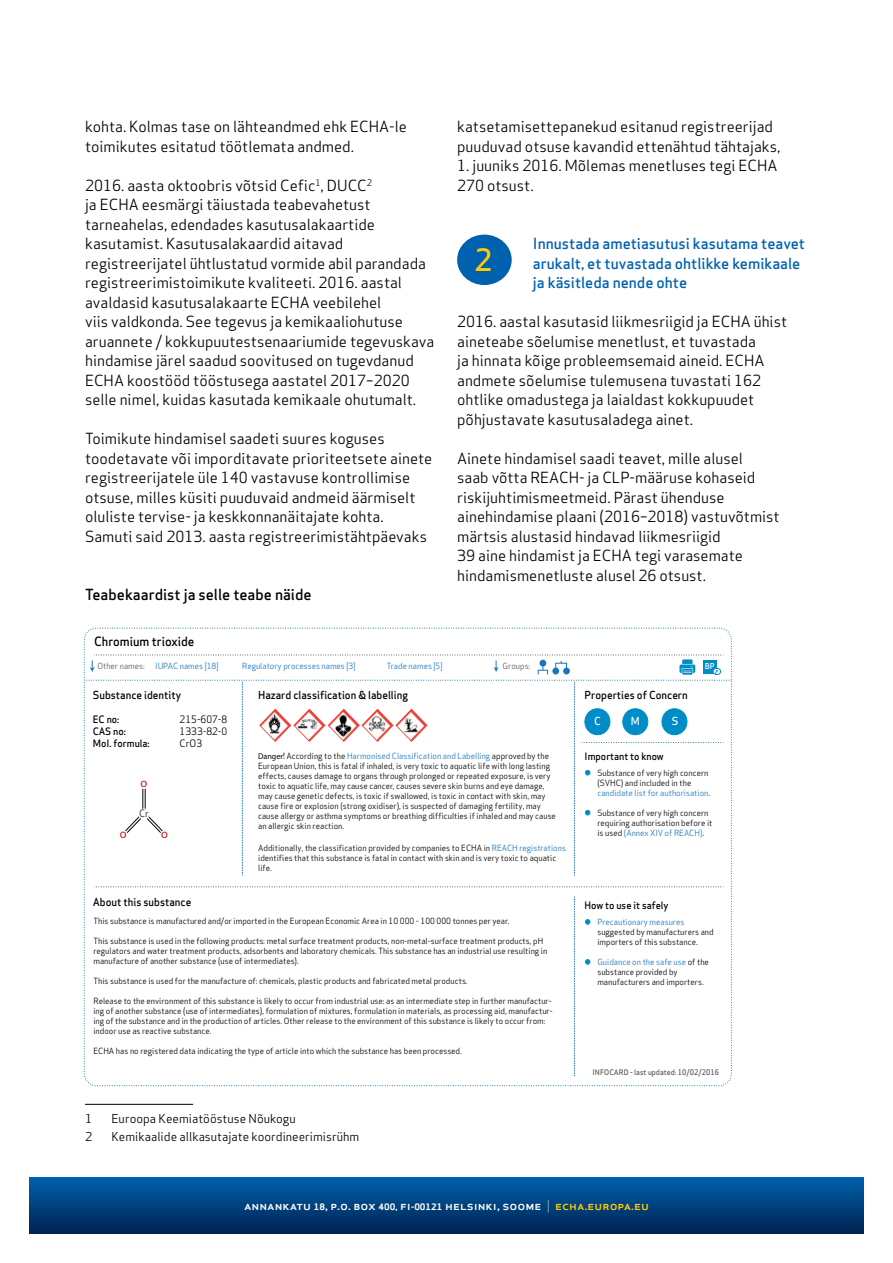
<style>
.page{position:relative;width:893px;height:1263px;background:#fff}
.page>*{position:absolute;margin:0;border:0;box-sizing:border-box;transform-origin:0 0}
.t1{font:500 30px "Apex Sans";color:#ffcb05}
.t2{font:15px/19.5px "Apex Sans";color:#000}
.t3{font:500 15px/19.5px "Apex Sans";color:#0061af}
.t4{font:500 15px "Apex Sans";color:#000}
.t5{font:12.9px "Myriad Pro";color:#be1e2d}
.t6{font:500 12.45px "Apex Sans";color:#000}
.t7{font:500 12.15px "Apex Sans";color:#fff;scale:1.08 1}
.t8{font:12px "Apex Sans";color:#000}
.t9{font:500 10.8px "Apex Sans";color:#000}
.t10{font:500 10.8px "Apex Sans";color:#fff}
.t11{font:500 10.05px "Apex Sans";color:#000}
.t12{font:10.05px "Apex Sans";color:#000}
.t13{font:10.05px "Apex Sans";color:#002454}
.t14{font:8.4px/10.1px "Apex Sans";color:#000}
.t15{font:8.4px "Apex Sans";color:#1c75bc}
.t16{font:8.4px "Apex Sans";color:#58595b}
.t17{font:500 7.95px "Apex Sans";color:#fff}
.t18{font:500 7.5px "Apex Sans";color:#58595b}
.s1{font-style:italic;color:#000}
.s2{color:#000}
.s3{color:#1c75bc}
.s4{font-weight:700;font-size:8.7px}
.s5{font-weight:700;font-size:8.25px}
.s6{font-weight:300}
.s7{color:#ffcb05}
</style>
<div class="page">
<svg style="left:30px;top:1178px;width:833px;height:55px;background:#00417e"></svg>
<hr style="left:85px;top:1104px;width:108px;height:1px;background:#000">
<div style="left:457px;top:235px;width:55px;height:50px;background:#0061af;border-radius:50%"></div>
<svg style="left:94px;top:886px;width:630px;height:1px"></svg>
<svg style="left:574px;top:897px;width:1px;height:179px"></svg>
<svg style="left:585px;top:919px;width:5px;height:5px"></svg>
<svg style="left:585px;top:959px;width:5px;height:5px"></svg>
<svg style="left:84px;top:655px;width:648px;height:221px"></svg>
<img style="left:259px;top:709px;width:32px;height:33px">
<img style="left:293px;top:709px;width:32px;height:33px">
<img style="left:328px;top:709px;width:100px;height:33px">
<h2 class="t2" style="left:85px;top:115px;width:323px">kohta. Kolmas tase on lähteandmed ehk ECHA-le toimikutes esitatud töötlemata andmed.</h2>
<p class="t2" style="left:85px;top:174px;width:351px">2016. aasta oktoobris võtsid Cefic<sup>1</sup>, DUCC<sup>2<br></sup>ja ECHA eesmärgi täiustada teabevahetust tarneahelas, edendades kasutusalakaartide kasutamist. Kasutusalakaardid aitavad registreerijatel ühtlustatud vormide abil parandada registreerimistoimikute kvaliteeti. 2016. aastal avaldasid kasutusalakaarte ECHA veebilehel<br>viis valdkonda. See tegevus ja kemikaaliohutuse aruannete / kokkupuutestsenaariumide tegevuskava hindamise järel saadud soovitused on tugevdanud ECHA koostööd tööstusega aastatel 2017–2020 selle nimel, kuidas kasutada kemikaale ohutumalt.</p>
<p class="t2" style="left:85px;top:427px;width:349px">Toimikute hindamisel saadeti suures koguses toodetavate või imporditavate prioriteetsete ainete registreerijatele üle 140 vastavuse kontrollimise otsuse, milles küsiti puuduvaid andmeid äärmiselt oluliste tervise- ja keskkonnanäitajate kohta.<br>Samuti said 2013. aasta registreerimistähtpäevaks</p>
<h2 class="t4" style="left:85px;top:581px;width:228px">Teabekaardist ja selle teabe näide</h2>
<h2 class="t2" style="left:457px;top:115px;width:325px">katsetamisettepanekud esitanud registreerijad puuduvad otsuse kavandid ettenähtud tähtajaks,</h2>
<h2 class="t2" style="left:457px;top:154px;width:322px">1. juuniks 2016. Mõlemas menetluses tegi ECHA<br>270 otsust.</h2>
<h2 class="t3" style="left:533px;top:232px;width:274px">Innustada ametiasutusi kasutama teavet arukalt, et tuvastada ohtlikke kemikaale ja käsitleda nende ohte</h2>
<p class="t2" style="left:457px;top:310px;width:331px">2016. aastal kasutasid liikmesriigid ja ECHA ühist aineteabe sõelumise menetlust, et tuvastada<br>ja hinnata kõige probleemsemaid aineid. ECHA andmete sõelumise tulemusena tuvastati 162 ohtlike omadustega ja laialdast kokkupuudet põhjustavate kasutusaladega ainet.</p>
<p class="t2" style="left:457px;top:447px;width:324px">Ainete hindamisel saadi teavet, mille alusel<br>saab võtta REACH- ja CLP-määruse kohaseid riskijuhtimismeetmeid. Pärast ühenduse ainehindamise plaani (2016–2018) vastuvõtmist märtsis alustasid hindavad liikmesriigid<br>39 aine hindamist ja ECHA tegi varasemate hindamismenetluste alusel 26 otsust.</p>
<h1 class="t1" style="left:474px;top:234px;width:19px">2</h1>
<h3 class="t6" style="left:94px;top:630px;width:102px">Chromium trioxide</h3>
<p class="t16" style="left:97px;top:659px;width:49px">Other names:</p>
<p class="t15" style="left:155px;top:659px;width:65px">IUPAC names [18]</p>
<p class="t15" style="left:242px;top:659px;width:115px">Regulatory processes names [3]</p>
<p class="t15" style="left:387px;top:659px;width:57px">Trade names [5]</p>
<p class="t16" style="left:503px;top:659px;width:29px">Groups:</p>
<p class="t9" style="left:93px;top:686px;width:90px">Substance identity</p>
<p class="t11" style="left:93px;top:711px;width:28px">EC no:</p>
<p class="t12" style="left:180px;top:711px;width:49px">215-607-8</p>
<p class="t11" style="left:93px;top:723px;width:35px">CAS no:</p>
<p class="t12" style="left:180px;top:723px;width:49px">1333-82-0</p>
<p class="t11" style="left:93px;top:735px;width:58px">MoI. formula:</p>
<p class="t12" style="left:180px;top:735px;width:24px">CrO3</p>
<p class="t9" style="left:258px;top:686px;width:151px">Hazard classification &amp; labelling</p>
<p class="t9" style="left:585px;top:686px;width:105px">Properties of Concern</p>
<p class="t10" style="left:594px;top:711px;width:8px">C</p>
<p class="t10" style="left:631px;top:711px;width:11px">M</p>
<p class="t10" style="left:672px;top:711px;width:8px">S</p>
<p class="t17" style="left:705px;top:659px;width:11px">BP</p>
<h3 class="t5" style="left:141px;top:775px;width:8px">o</h3>
<p class="t13" style="left:139px;top:805px;width:11px">Cr</p>
<h3 class="t5" style="left:120px;top:825px;width:8px">o</h3>
<h3 class="t5" style="left:161px;top:825px;width:8px">o</h3>
<p class="t15" style="left:258px;top:749px;width:292px"><span class="s1">Danger</span><span class="s2">! According to the</span> Harmonised Classification and Labelling <span class="s2">approved by the</span></p>
<p class="t11" style="left:585px;top:747px;width:81px">Important to know</p>
<p class="t14" style="left:258px;top:760px;width:299px">European Union, this is fatal if inhaled, is very toxic to aquatic life with long lasting effects, causes damage to organs through prolonged or repeated exposure, is very toxic to aquatic life, may cause cancer, causes severe skin burns and eye damage, may cause genetic defects, is toxic if swallowed, is toxic in contact with skin, may cause fire or explosion (strong oxidiser), is suspected of damaging fertility, may cause allergy or asthma symptoms or breathing difficulties if inhaled and may cause an allergic skin reaction.</p>
<p class="t14" style="left:258px;top:842px;width:309px">Additionally, the classification provided by companies to ECHA in <span class="s3">REACH registrations </span>identifies that this substance is fatal in contact with skin and is very toxic to aquatic life.</p>
<p class="t14" style="left:597px;top:767px;width:114px">Substance of very high concern (SVHC) and included in the <span class="s3">candidate list for authorisation</span>.</p>
<p class="t14" style="left:597px;top:807px;width:117px">Substance of very high concern requiring authorisation before it is used <span class="s3">(Annex XIV of REACH)</span>.</p>
<p class="t9" style="left:93px;top:892px;width:100px">About this substance</p>
<p class="t14" style="left:93px;top:915px;width:418px">This substance is manufactured and/or imported in the European Economic Area in 10 000 - 100 000 tonnes per year.</p>
<p class="t14" style="left:93px;top:935px;width:455px">This substance is used in the following products: metal surface treatment products, non-metal-surface treatment products, pH regulators and water treatment products, adsorbents and laboratory chemicals. This substance has an industrial use resulting in manufacture of another substance (use of intermediates).</p>
<p class="t14" style="left:93px;top:975px;width:376px">This substance is used for the manufacture of: chemicals, plastic products and fabricated metal products.</p>
<p class="t14" style="left:93px;top:995px;width:461px">Release to the environment of this substance is likely to occur from industrial use: as an intermediate step in further manufactur&shy;ing of another substance (use of intermediates), formulation of mixtures, formulation in materials, as processing aid, manufactur&shy;ing of the substance and in the production of articles. Other release to the environment of this substance is likely to occur from: indoor use as reactive substance.</p>
<p class="t14" style="left:93px;top:1045px;width:370px">ECHA has no registered data indicating the type of article into which the substance has been processed.</p>
<h3 class="t8" style="left:85px;top:1108px;width:9px">1</h3>
<h3 class="t8" style="left:111px;top:1108px;width:186px">Euroopa Keemiatööstuse Nõukogu</h3>
<h3 class="t8" style="left:85px;top:1127px;width:9px">2</h3>
<h3 class="t8" style="left:111px;top:1127px;width:249px">Kemikaalide allkasutajate koordineerimisrühm</h3>
<p class="t11" style="left:585px;top:896px;width:85px">How to use it safely</p>
<p class="t15" style="left:597px;top:915px;width:88px">Precautionary measures</p>
<p class="t14" style="left:597px;top:926px;width:118px">suggested by manufacturers and importers of this substance.</p>
<p class="t14" style="left:597px;top:956px;width:113px"><span class="s3">Guidance on the safe use</span> of the substance provided by manufacturers and importers.</p>
<p class="t18" style="left:593px;top:1066px;width:128px">INFOCARD - last updated: 10/02/2016</p>
<h3 class="t7" style="left:244px;top:1195px;width:376px">annankatu <span class="s4">18</span>, p.o. box <span class="s4">400,</span> fi<span class="s5">-</span><span class="s4">00121</span> helsinki, soome <span class="s6">|</span> <span class="s7">echa.europa.eu</span></h3>
</div>
